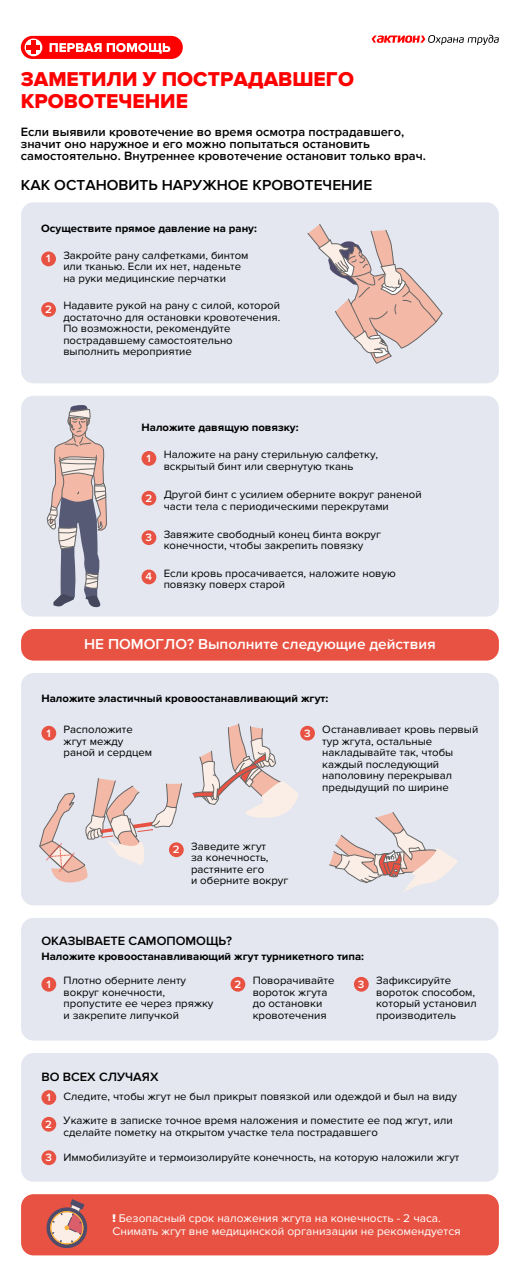
<style>
.page{position:relative;width:520px;height:1277px;background:#fff}
.page>*{position:absolute;margin:0;border:0;box-sizing:border-box;transform-origin:0 0}
.t1{font:20.8px/21.9px "Proxima Nova Extrabld";color:#f00}
.t2{font:600 15px "Proxima Nova";color:#fff}
.t3{font:600 15px "Proxima Nova";color:#000}
.t4{font:600 12.5px/12px "Proxima Nova";color:#000}
.t5{font:11.5px/13px "Proxima Nova";color:#fff}
.t6{font:11px/11.5px "Proxima Nova";color:#000}
.t7{font:700 11px "Proxima Nova";color:#000}
.t8{font:600 11px "Proxima Nova";color:#fff}
.s1{font-weight:600;color:#fff}
.s2{font-weight:900}
</style>
<div class="page">
<svg style="left:372px;top:35px;width:127px;height:10px"></svg>
<div style="left:21px;top:36px;width:162px;height:23px;background:#f00;border-radius:12px"></div>
<svg style="left:50px;top:43px;width:120px;height:11px"></svg>
<svg style="left:25px;top:39px;width:17px;height:17px"></svg>
<div style="left:31px;top:41px;width:5px;height:13px;background:#f00"></div>
<hr style="left:27px;top:45px;width:13px;height:4px;background:#f00">
<div style="left:21px;top:629px;width:478px;height:31px;background:#e85242;border-radius:12px"></div>
<div style="left:21px;top:202px;width:478px;height:181px;background:#e4e7f0;border-radius:12px"></div>
<div style="left:41px;top:251px;width:15px;height:15px;background:#e85242;border-radius:50%"></div>
<div style="left:41px;top:302px;width:15px;height:15px;background:#e85242;border-radius:50%"></div>
<svg style="left:307px;top:224px;width:136px;height:140px"></svg>
<div style="left:21px;top:396px;width:478px;height:220px;background:#e4e7f0;border-radius:12px"></div>
<div style="left:142px;top:451px;width:14px;height:15px;background:#e85242;border-radius:50%"></div>
<div style="left:142px;top:530px;width:14px;height:15px;background:#e85242;border-radius:50%"></div>
<div style="left:142px;top:569px;width:14px;height:15px;background:#e85242;border-radius:50%"></div>
<div style="left:142px;top:491px;width:14px;height:15px;background:#e85242;border-radius:50%"></div>
<svg style="left:47px;top:405px;width:60px;height:203px"></svg>
<div style="left:21px;top:1194px;width:478px;height:61px;background:#e85242;border-radius:12px"></div>
<svg style="left:46px;top:1199px;width:42px;height:50px"></svg>
<div style="left:21px;top:918px;width:477px;height:122px;background:#e4e7f0;border-radius:12px"></div>
<div style="left:41px;top:977px;width:15px;height:14px;background:#e85242;border-radius:50%"></div>
<div style="left:231px;top:977px;width:14px;height:14px;background:#e85242;border-radius:50%"></div>
<div style="left:354px;top:977px;width:15px;height:14px;background:#e85242;border-radius:50%"></div>
<div style="left:21px;top:1053px;width:477px;height:128px;background:#e4e7f0;border-radius:13px"></div>
<div style="left:41px;top:1090px;width:15px;height:15px;background:#e85242;border-radius:50%"></div>
<div style="left:41px;top:1150px;width:15px;height:15px;background:#e85242;border-radius:50%"></div>
<div style="left:41px;top:1117px;width:15px;height:14px;background:#e85242;border-radius:50%"></div>
<div style="left:21px;top:673px;width:478px;height:232px;background:#e4e7f0;border-radius:12px"></div>
<div style="left:41px;top:726px;width:15px;height:14px;background:#e85242;border-radius:50%"></div>
<div style="left:300px;top:726px;width:15px;height:14px;background:#e85242;border-radius:50%"></div>
<svg style="left:169px;top:842px;width:15px;height:15px"></svg>
<svg style="left:39px;top:778px;width:143px;height:105px"></svg>
<svg style="left:192px;top:723px;width:106px;height:95px"></svg>
<svg style="left:329px;top:812px;width:129px;height:80px"></svg>
<h1 class="t1" style="left:21px;top:69px;width:335px">ЗАМЕТИЛИ У ПОСТРАДАВШЕГО<br>КРОВОТЕЧЕНИЕ</h1>
<p class="t4" style="left:21px;top:126px;width:407px">Если выявили кровотечение во время осмотра пострадавшего, значит оно наружное и его можно попытаться остановить самостоятельно. Внутреннее кровотечение остановит только врач.</p>
<h2 class="t3" style="left:21px;top:176px;width:353px">КАК ОСТАНОВИТЬ НАРУЖНОЕ КРОВОТЕЧЕНИЕ</h2>
<p class="t7" style="left:41px;top:222px;width:217px">Осуществите прямое давление на рану:</p>
<p class="t6" style="left:63px;top:250px;width:187px">Закройте рану салфетками, бинтом или тканью. Если их нет, наденьте на руки медицинские перчатки</p>
<p class="t8" style="left:46px;top:252px;width:6px">1</p>
<p class="t8" style="left:45px;top:303px;width:8px">2</p>
<p class="t6" style="left:63px;top:300px;width:219px">Надавите рукой на рану с силой, которой достаточно для остановки кровотечения.<br>По возможности, рекомендуйте пострадавшему самостоятельно выполнить мероприятие</p>
<p class="t7" style="left:142px;top:421px;width:159px">Наложите давящую повязку:</p>
<p class="t6" style="left:164px;top:449px;width:216px">Наложите на рану стерильную салфетку, вскрытый бинт или свернутую ткань</p>
<p class="t8" style="left:147px;top:452px;width:6px">1</p>
<p class="t8" style="left:145px;top:491px;width:8px">2</p>
<p class="t6" style="left:164px;top:489px;width:259px">Другой бинт с усилием оберните вокруг раненой части тела с периодическими перекрутами</p>
<p class="t8" style="left:145px;top:531px;width:8px">3</p>
<p class="t6" style="left:164px;top:528px;width:219px">Завяжите свободный конец бинта вокруг конечности, чтобы закрепить повязку</p>
<p class="t8" style="left:145px;top:570px;width:8px">4</p>
<p class="t6" style="left:164px;top:568px;width:234px">Если кровь просачивается, наложите новую повязку поверх старой</p>
<h2 class="t2" style="left:84px;top:635px;width:353px">НЕ ПОМОГЛО? Выполните следующие действия</h2>
<p class="t7" style="left:41px;top:692px;width:288px">Наложите эластичный кровоостанавливающий жгут:</p>
<p class="t6" style="left:64px;top:724px;width:90px">Расположите жгут между раной и сердцем</p>
<p class="t8" style="left:47px;top:726px;width:6px">1</p>
<p class="t6" style="left:322px;top:724px;width:157px">Останавливает кровь первый тур жгута, остальные накладывайте так, чтобы каждый последующий наполовину перекрывал предыдущий по ширине</p>
<p class="t8" style="left:304px;top:726px;width:8px">3</p>
<p class="t8" style="left:173px;top:843px;width:8px">2</p>
<p class="t6" style="left:191px;top:840px;width:99px">Заведите жгут<br>за конечность, растяните его<br>и оберните вокруг</p>
<p class="t4" style="left:41px;top:935px;width:192px">ОКАЗЫВАЕТЕ САМОПОМОЩЬ?</p>
<p class="t7" style="left:41px;top:950px;width:324px">Наложите кровоостанавливающий жгут турникетного типа:</p>
<p class="t6" style="left:64px;top:975px;width:151px">Плотно оберните ленту вокруг конечности, пропустите ее через пряжку и закрепите липучкой</p>
<p class="t8" style="left:234px;top:977px;width:8px">2</p>
<p class="t6" style="left:376px;top:975px;width:102px">Зафиксируйте вороток способом, который установил производитель</p>
<p class="t8" style="left:47px;top:977px;width:6px">1</p>
<p class="t6" style="left:253px;top:975px;width:83px">Поворачивайте вороток жгута до остановки кровотечения</p>
<p class="t8" style="left:358px;top:977px;width:8px">3</p>
<p class="t4" style="left:41px;top:1071px;width:119px">ВО ВСЕХ СЛУЧАЯХ</p>
<p class="t6" style="left:47px;top:1091px;width:412px"><span class="s1">1</span> Следите, чтобы жгут не был прикрыт повязкой или одеждой и был на виду</p>
<p class="t8" style="left:45px;top:1117px;width:8px">2</p>
<p class="t6" style="left:64px;top:1115px;width:391px">Укажите в записке точное время наложения и поместите ее под жгут, или сделайте пометку на открытом участке тела пострадавшего</p>
<p class="t6" style="left:45px;top:1151px;width:416px"><span class="s1">3</span> Иммобилизуйте и термоизолируйте конечность, на которую наложили жгут</p>
<p class="t5" style="left:113px;top:1212px;width:350px"><span class="s2">!</span> Безопасный срок наложения жгута на конечность - 2 часа.<br>Снимать жгут вне медицинской организации не рекомендуется</p>
</div>
